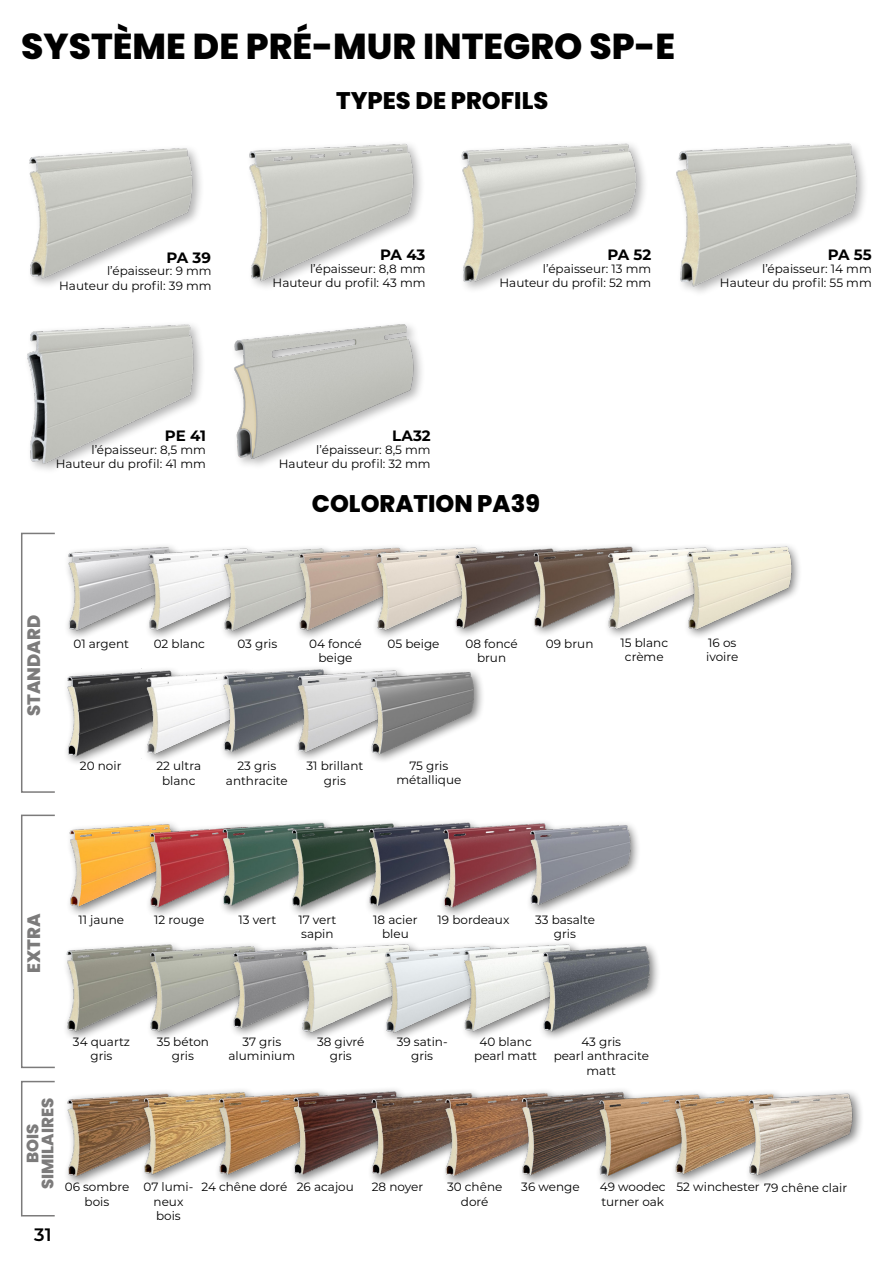
<style>
.page{position:relative;width:893px;height:1263px;background:#fff}
.page>*{position:absolute;margin:0;border:0;box-sizing:border-box;transform-origin:0 0}
.t1{font:800 36px "Poppins";color:#000}
.t2{font:800 24px "Poppins";color:#000}
.t3{font:800 18px "Poppins";color:#7c7b7b}
.t4{font:600 18px "Montserrat";color:#000}
.t5{font:800 16.5px/15px "Poppins";color:#7c7b7b;text-align:center}
.t6{font:700 15px "Montserrat";letter-spacing:-.005em;color:#000}
.t7{font:12px/14.4px "Montserrat";color:#000;text-align:center}
</style>
<div class="page">
<img style="left:29px;top:148px;width:172px;height:137px">
<img style="left:676px;top:143px;width:189px;height:146px">
<img style="left:27px;top:324px;width:175px;height:146px">
<img style="left:234px;top:324px;width:188px;height:142px">
<img style="left:249px;top:143px;width:173px;height:144px">
<img style="left:461px;top:143px;width:184px;height:146px">
<img style="left:67px;top:547px;width:71px;height:88px">
<img style="left:138px;top:546px;width:77px;height:89px">
<div style="left:219px;top:544px;width:119px;height:97px;background:#000;opacity:.5"></div>
<img style="left:215px;top:545px;width:79px;height:90px">
<div style="left:294px;top:543px;width:120px;height:98px;background:#fff"></div>
<img style="left:294px;top:547px;width:78px;height:88px">
<img style="left:372px;top:546px;width:79px;height:89px">
<img style="left:451px;top:546px;width:76px;height:89px">
<img style="left:527px;top:547px;width:77px;height:88px">
<img style="left:604px;top:545px;width:75px;height:90px">
<div style="left:683px;top:542px;width:119px;height:98px;background:#000;opacity:.5"></div>
<img style="left:679px;top:545px;width:114px;height:90px">
<img style="left:69px;top:824px;width:73px;height:88px">
<div style="left:145px;top:823px;width:116px;height:95px;background:#000;opacity:.5"></div>
<img style="left:142px;top:823px;width:76px;height:89px">
<div style="left:218px;top:819px;width:120px;height:98px;background:#000;opacity:.5"></div>
<img style="left:219px;top:823px;width:68px;height:89px">
<img style="left:288px;top:822px;width:76px;height:90px">
<img style="left:365px;top:822px;width:71px;height:90px">
<div style="left:438px;top:819px;width:121px;height:99px;background:#000;opacity:.5"></div>
<img style="left:436px;top:822px;width:87px;height:90px">
<div style="left:525px;top:821px;width:117px;height:95px;background:#000;opacity:.5"></div>
<img style="left:523px;top:822px;width:109px;height:90px">
<div style="left:62px;top:940px;width:124px;height:102px;background:#000;opacity:.5"></div>
<img style="left:62px;top:944px;width:82px;height:90px">
<div style="left:146px;top:941px;width:123px;height:101px;background:#000;opacity:.5"></div>
<img style="left:144px;top:944px;width:83px;height:90px">
<div style="left:228px;top:941px;width:119px;height:98px;background:#fff"></div>
<img style="left:227px;top:944px;width:70px;height:90px">
<div style="left:297px;top:940px;width:127px;height:103px;background:#000;opacity:.5"></div>
<img style="left:299px;top:944px;width:82px;height:90px">
<div style="left:381px;top:941px;width:124px;height:102px;background:#000;opacity:.5"></div>
<img style="left:383px;top:944px;width:77px;height:90px">
<div style="left:460px;top:939px;width:125px;height:102px;background:#000;opacity:.5"></div>
<img style="left:461px;top:944px;width:77px;height:90px">
<div style="left:538px;top:941px;width:123px;height:100px;background:#000;opacity:.5"></div>
<img style="left:539px;top:944px;width:113px;height:90px">
<div style="left:63px;top:665px;width:122px;height:101px;background:#000;opacity:.5"></div>
<img style="left:63px;top:668px;width:79px;height:90px">
<div style="left:142px;top:667px;width:119px;height:97px;background:#000;opacity:.5"></div>
<img style="left:142px;top:668px;width:75px;height:90px">
<div style="left:219px;top:664px;width:119px;height:98px;background:#fff"></div>
<img style="left:217px;top:668px;width:75px;height:90px">
<img style="left:292px;top:668px;width:74px;height:90px">
<div style="left:367px;top:667px;width:119px;height:97px;background:#000;opacity:.5"></div>
<img style="left:366px;top:668px;width:113px;height:90px">
<div style="left:62px;top:1088px;width:121px;height:99px;background:#000;opacity:.5"></div>
<img style="left:62px;top:1090px;width:75px;height:90px">
<div style="left:139px;top:1087px;width:120px;height:98px;background:#000;opacity:.5"></div>
<img style="left:137px;top:1090px;width:77px;height:90px">
<img style="left:215px;top:1090px;width:74px;height:90px">
<div style="left:289px;top:1086px;width:121px;height:99px;background:#000;opacity:.5"></div>
<img style="left:291px;top:1090px;width:75px;height:90px">
<div style="left:367px;top:1088px;width:119px;height:97px;background:#000;opacity:.5"></div>
<img style="left:366px;top:1090px;width:75px;height:90px">
<div style="left:441px;top:1088px;width:121px;height:99px;background:#000;opacity:.5"></div>
<img style="left:441px;top:1090px;width:76px;height:90px">
<div style="left:517px;top:1087px;width:121px;height:99px;background:#000;opacity:.5"></div>
<img style="left:516px;top:1090px;width:78px;height:89px">
<div style="left:594px;top:1089px;width:119px;height:98px;background:#000;opacity:.5"></div>
<img style="left:592px;top:1091px;width:78px;height:88px">
<div style="left:670px;top:1089px;width:117px;height:96px;background:#000;opacity:.5"></div>
<img style="left:670px;top:1090px;width:74px;height:90px">
<div style="left:745px;top:1088px;width:119px;height:98px;background:#000;opacity:.5"></div>
<img style="left:744px;top:1090px;width:114px;height:90px">
<div style="left:21px;top:533px;width:35px;height:260px;border:2px solid #7c7b7b"></div>
<div style="left:21px;top:814px;width:35px;height:254px;border:2px solid #7c7b7b"></div>
<div style="left:21px;top:1081px;width:34px;height:135px;border:2px solid #7c7b7b"></div>
<h1 class="t1" style="left:21px;top:26px;width:655px">SYSTÈME DE PRÉ-MUR INTEGRO SP-E</h1>
<h2 class="t2" style="left:336px;top:87px;width:214px">TYPES DE PROFILS</h2>
<p class="t6" style="left:167px;top:247px;width:46px">PA 39</p>
<p class="t7" style="left:59px;top:263px;width:154px;text-align:right">l’épaisseur: 9 mm<br>Hauteur du profil: 39 mm</p>
<p class="t6" style="left:165px;top:425px;width:42px">PE 41</p>
<p class="t7" style="left:56px;top:442px;width:152px;text-align:right">l’épaisseur: 8,5 mm<br>Hauteur du profil: 41 mm</p>
<p class="t6" style="left:380px;top:244px;width:47px">PA 43</p>
<p class="t7" style="left:273px;top:261px;width:154px;text-align:right">l’épaisseur: 8,8 mm<br>Hauteur du profil: 43 mm</p>
<p class="t6" style="left:392px;top:425px;width:40px">LA32</p>
<p class="t7" style="left:279px;top:442px;width:153px;text-align:right">l’épaisseur: 8,5 mm<br>Hauteur du profil: 32 mm</p>
<p class="t6" style="left:608px;top:244px;width:45px">PA 52</p>
<p class="t7" style="left:499px;top:261px;width:153px;text-align:right">l’épaisseur: 13 mm<br>Hauteur du profil: 52 mm</p>
<h2 class="t2" style="left:312px;top:489px;width:230px">COLORATION PA39</h2>
<p class="t6" style="left:828px;top:244px;width:45px">PA 55</p>
<p class="t7" style="left:720px;top:261px;width:153px;text-align:right">l’épaisseur: 14 mm<br>Hauteur du profil: 55 mm</p>
<h3 class="t3" style="left:23px;top:716px;width:103px;rotate:-90deg">STANDARD</h3>
<p class="t7" style="left:73px;top:636px;width:57px">01 argent</p>
<p class="t7" style="left:620px;top:635px;width:49px">15 blanc crème</p>
<p class="t7" style="left:154px;top:636px;width:53px">02 blanc</p>
<p class="t7" style="left:706px;top:635px;width:34px;text-align:left">16 os ivoire</p>
<p class="t7" style="left:237px;top:636px;width:41px">03 gris</p>
<p class="t7" style="left:309px;top:636px;width:54px">04 foncé beige</p>
<p class="t7" style="left:388px;top:636px;width:53px">05 beige</p>
<p class="t7" style="left:465px;top:636px;width:54px">08 foncé brun</p>
<p class="t7" style="left:546px;top:636px;width:49px">09 brun</p>
<p class="t7" style="left:80px;top:758px;width:43px">20 noir</p>
<p class="t7" style="left:156px;top:758px;width:46px">22 ultra blanc</p>
<p class="t7" style="left:226px;top:758px;width:63px">23 gris anthracite</p>
<p class="t7" style="left:306px;top:758px;width:58px">31 brillant gris</p>
<p class="t7" style="left:396px;top:758px;width:67px">75 gris métallique</p>
<h3 class="t3" style="left:23px;top:973px;width:61px;rotate:-90deg">EXTRA</h3>
<p class="t7" style="left:78px;top:912px;width:47px">11 jaune</p>
<p class="t7" style="left:154px;top:912px;width:52px">12 rouge</p>
<p class="t7" style="left:239px;top:912px;width:39px">13 vert</p>
<p class="t7" style="left:438px;top:912px;width:73px">19 bordeaux</p>
<p class="t7" style="left:535px;top:912px;width:61px">33 basalte gris</p>
<p class="t7" style="left:298px;top:912px;width:39px;text-align:left">17 vert sapin</p>
<p class="t7" style="left:373px;top:912px;width:46px">18 acier bleu</p>
<h3 class="t5" style="left:25px;top:1189px;width:93px;rotate:-90deg">BOIS<br>SIMILAIRES</h3>
<h3 class="t4" style="left:34px;top:1222px;width:19px">31</h3>
<p class="t7" style="left:73px;top:1034px;width:59px">34 quartz gris</p>
<p class="t7" style="left:157px;top:1034px;width:54px">35 béton gris</p>
<p class="t7" style="left:229px;top:1034px;width:68px">37 gris aluminium</p>
<p class="t7" style="left:317px;top:1034px;width:49px">38 givré gris</p>
<p class="t7" style="left:397px;top:1034px;width:52px">39 satin&shy;gris</p>
<p class="t7" style="left:474px;top:1034px;width:64px">40 blanc pearl matt</p>
<p class="t7" style="left:554px;top:1034px;width:97px">43 gris<br>pearl anthracite matt</p>
<p class="t7" style="left:65px;top:1179px;width:66px">06 sombre bois</p>
<p class="t7" style="left:144px;top:1179px;width:51px">07 lumi&shy;neux bois</p>
<p class="t7" style="left:201px;top:1179px;width:154px">24 chêne doré 26 acajou</p>
<p class="t7" style="left:372px;top:1179px;width:53px">28 noyer</p>
<p class="t7" style="left:447px;top:1179px;width:57px">30 chêne doré</p>
<p class="t7" style="left:521px;top:1179px;width:60px">36 wenge</p>
<p class="t7" style="left:600px;top:1179px;width:67px;text-align:left">49 woodec turner oak</p>
<p class="t7" style="left:676px;top:1179px;width:172px">52 winchester 79 chêne clair</p>
</div>
